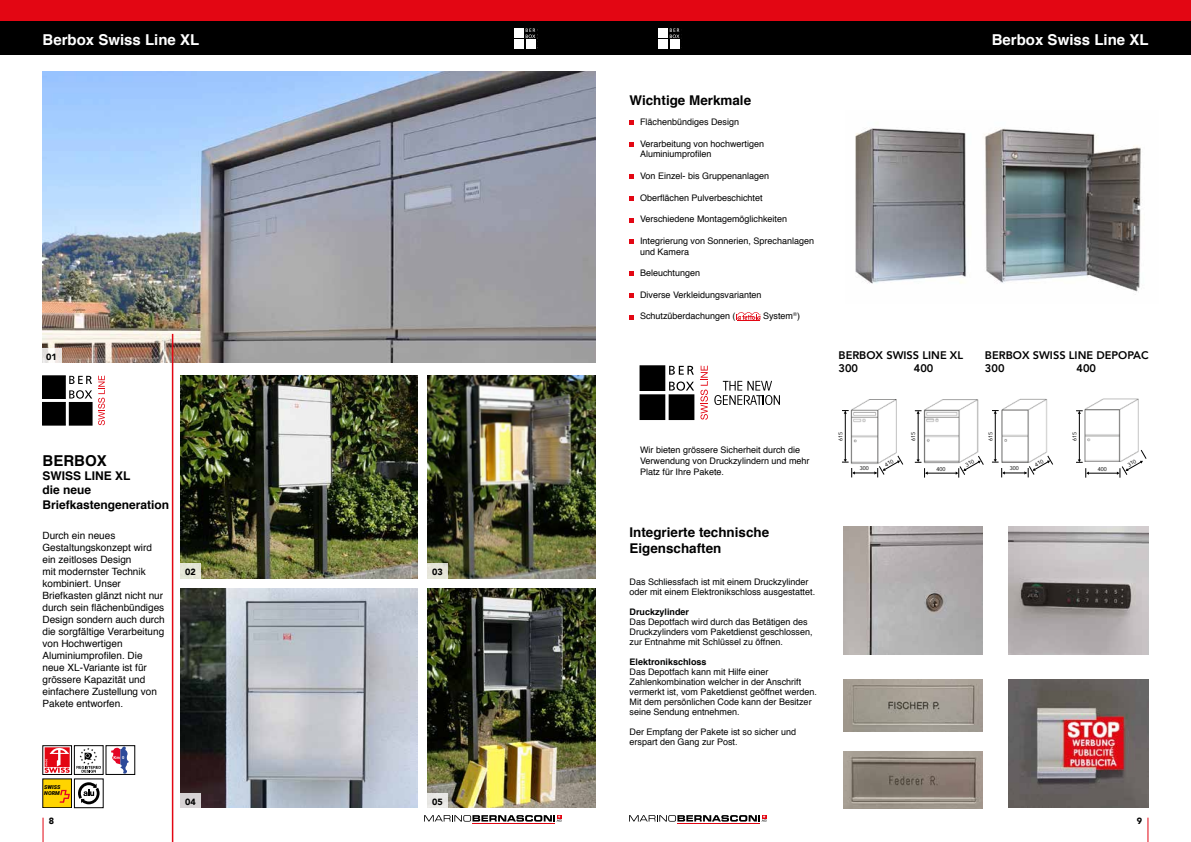
<style>
.page{position:relative;width:1191px;height:842px;background:#fff}
.page>*{position:absolute;margin:0;border:0;box-sizing:border-box;transform-origin:0 0}
.t1{font:700 15px "Helvetica";color:#fff}
.t2{font:700 15px "Helvetica";color:#000}
.t3{font:700 13.4px/16.1px "Helvetica";color:#000}
.t4{font:700 12px/14.4px "Helvetica";color:#000}
.t5{font:800 11px/13.2px "Avenir";color:#000}
.t6{font:10px/12px "Helvetica";color:#000}
.t7{font:9px/10px "Helvetica";color:#010202}
.t8{font:9px/10.8px "Helvetica";color:#000}
.t9{font:700 9px "Helvetica";color:#010202}
.t10{font:900 9px "Avenir";color:#000}
.t11{font:5.4px "Avenir";color:#000}
.t12{font:italic 900 5.4px/6.5px "Roboto";color:#000}
.t13{font:700 4.1px "Helvetica";color:#fff}
</style>
<div class="page">
<div style="left:0;top:21px;width:1191px;height:34px;background:#000"></div>
<div style="left:0;top:0;width:1191px;height:21px;background:#e30613"></div>
<svg style="left:43px;top:818px;width:1px;height:24px"></svg>
<svg style="left:1147px;top:818px;width:1px;height:24px"></svg>
<svg style="left:526px;top:28px;width:9px;height:10px"></svg>
<div style="left:514px;top:28px;width:10px;height:10px;background:#fff"></div>
<div style="left:514px;top:40px;width:10px;height:9px;background:#fff"></div>
<div style="left:526px;top:40px;width:9px;height:9px;background:#fff"></div>
<svg style="left:670px;top:28px;width:9px;height:10px"></svg>
<div style="left:658px;top:28px;width:10px;height:10px;background:#fff"></div>
<div style="left:658px;top:40px;width:10px;height:9px;background:#fff"></div>
<div style="left:670px;top:40px;width:9px;height:9px;background:#fff"></div>
<hr style="left:677px;top:823px;width:83px;height:1px;background:#e30613">
<svg style="left:629px;top:815px;width:137px;height:7px"></svg>
<hr style="left:472px;top:823px;width:83px;height:1px;background:#e30613">
<svg style="left:424px;top:815px;width:137px;height:7px"></svg>
<svg style="left:629px;top:120px;width:4px;height:4px"></svg>
<svg style="left:629px;top:142px;width:4px;height:4px"></svg>
<svg style="left:629px;top:175px;width:4px;height:4px"></svg>
<svg style="left:629px;top:197px;width:4px;height:4px"></svg>
<svg style="left:629px;top:218px;width:4px;height:4px"></svg>
<svg style="left:629px;top:240px;width:4px;height:4px"></svg>
<svg style="left:629px;top:272px;width:4px;height:4px"></svg>
<svg style="left:629px;top:293px;width:4px;height:4px"></svg>
<svg style="left:629px;top:315px;width:4px;height:4px"></svg>
<img style="left:43px;top:71px;width:552px;height:292px">
<hr style="left:172px;top:334px;width:1px;height:508px;background:#e30613">
<img style="left:428px;top:375px;width:167px;height:203px">
<img style="left:181px;top:588px;width:236px;height:220px">
<img style="left:428px;top:588px;width:167px;height:220px">
<img style="left:181px;top:375px;width:236px;height:203px">
<svg style="left:42px;top:348px;width:20px;height:15px"></svg>
<svg style="left:180px;top:563px;width:20px;height:16px"></svg>
<svg style="left:180px;top:793px;width:20px;height:15px"></svg>
<div style="left:427px;top:563px;width:21px;height:16px;background:#e6e6da"></div>
<div style="left:426px;top:793px;width:22px;height:16px;background:#e9e8e5"></div>
<svg style="left:69px;top:390px;width:23px;height:9px"></svg>
<svg style="left:69px;top:376px;width:23px;height:8px"></svg>
<div style="left:43px;top:376px;width:22px;height:22px;background:#000"></div>
<div style="left:43px;top:402px;width:22px;height:23px;background:#000"></div>
<div style="left:69px;top:402px;width:23px;height:23px;background:#000"></div>
<svg style="left:98px;top:376px;width:7px;height:49px"></svg>
<img style="left:855px;top:128px;width:286px;height:164px">
<svg style="left:736px;top:312px;width:25px;height:9px"></svg>
<svg style="left:669px;top:381px;width:25px;height:10px"></svg>
<svg style="left:669px;top:366px;width:25px;height:9px"></svg>
<div style="left:640px;top:366px;width:25px;height:24px;background:#000"></div>
<div style="left:640px;top:395px;width:25px;height:24px;background:#000"></div>
<div style="left:640px;top:395px;width:25px;height:25px;border:1px solid #000"></div>
<div style="left:669px;top:395px;width:25px;height:25px;background:#000"></div>
<svg style="left:700px;top:366px;width:8px;height:54px"></svg>
<svg style="left:714px;top:381px;width:66px;height:24px"></svg>
<img style="left:851px;top:400px;width:53px;height:65px">
<img style="left:919px;top:400px;width:65px;height:75px">
<hr style="left:918px;top:411px;width:1px;height:50px;background:#000">
<svg style="left:915px;top:411px;width:6px;height:3px"></svg>
<hr style="left:926px;top:473px;width:31px;height:1px;background:#000">
<svg style="left:914px;top:459px;width:13px;height:19px"></svg>
<img style="left:1001px;top:398px;width:47px;height:12px">
<img style="left:1084px;top:398px;width:55px;height:12px">
<img style="left:1008px;top:680px;width:140px;height:128px">
<img style="left:843px;top:526px;width:139px;height:128px">
<img style="left:1008px;top:527px;width:140px;height:127px">
<img style="left:843px;top:680px;width:139px;height:51px">
<img style="left:843px;top:752px;width:139px;height:56px">
<div style="left:74px;top:745px;width:29px;height:30px;border:1px solid #000"></div>
<svg style="left:76px;top:748px;width:25px;height:25px"></svg>
<div style="left:43px;top:745px;width:29px;height:30px;border:1px solid #000"></div>
<svg style="left:45px;top:747px;width:25px;height:26px"></svg>
<div style="left:74px;top:779px;width:29px;height:29px;border:1px solid #000"></div>
<svg style="left:78px;top:782px;width:22px;height:22px"></svg>
<svg style="left:111px;top:747px;width:18px;height:26px"></svg>
<div style="left:106px;top:745px;width:29px;height:30px;border:1px solid #000"></div>
<div style="left:43px;top:779px;width:29px;height:29px;background:#ffd400"></div>
<div style="left:43px;top:779px;width:29px;height:29px;border:1px solid #000"></div>
<svg style="left:60px;top:790px;width:10px;height:13px"></svg>
<svg style="left:842px;top:410px;width:61px;height:68px"></svg>
<svg style="left:955px;top:456px;width:28px;height:22px"></svg>
<svg style="left:992px;top:410px;width:61px;height:68px"></svg>
<svg style="left:1076px;top:410px;width:70px;height:68px"></svg>
<h1 class="t1" style="left:43px;top:27px;width:158px">Berbox Swiss Line XL</h1>
<h1 class="t1" style="left:991px;top:27px;width:158px">Berbox Swiss Line XL</h1>
<h2 class="t3" style="left:629px;top:92px;width:123px">Wichtige Merkmale</h2>
<p class="t10" style="left:46px;top:349px;width:12px">01</p>
<h1 class="t2" style="left:43px;top:448px;width:66px">BERBOX</h1>
<h3 class="t4" style="left:43px;top:469px;width:128px">SWISS LINE XL<br>die neue<br>Briefkastengeneration</h3>
<p class="t6" style="left:43px;top:530px;width:124px">Durch ein neues<br>Gestaltungskonzept wird ein zeitloses Design<br>mit modernster Technik kombiniert. Unser<br>Briefkasten glänzt nicht nur durch sein flächenbündiges<br>Design sondern auch durch die sorgfältige Verarbeitung von Hochwertigen<br>Aluminiumprofilen. Die neue XL-Variante ist für grössere Kapazität und einfachere Zustellung von<br>Pakete entworfen.</p>
<p class="t10" style="left:185px;top:564px;width:12px">02</p>
<p class="t12" style="left:44px;top:783px;width:18px">SWISS<br>NORM</p>
<p class="t13" style="left:114px;top:754px;width:12px">Km 0</p>
<p class="t10" style="left:185px;top:794px;width:12px">04</p>
<p class="t10" style="left:432px;top:564px;width:12px">03</p>
<p class="t10" style="left:432px;top:794px;width:12px">05</p>
<p class="t8" style="left:640px;top:117px;width:101px">Flächenbündiges Design</p>
<p class="t8" style="left:640px;top:138px;width:126px">Verarbeitung von hochwertigen<br>Aluminiumprofilen</p>
<p class="t8" style="left:640px;top:171px;width:131px">Von Einzel- bis Gruppenanlagen</p>
<p class="t8" style="left:640px;top:192px;width:124px">Oberflächen Pulverbeschichtet</p>
<p class="t8" style="left:640px;top:214px;width:149px">Verschiedene Montagemöglichkeiten</p>
<p class="t8" style="left:640px;top:236px;width:176px">Integrierung von Sonnerien, Sprechanlagen und Kamera</p>
<p class="t8" style="left:640px;top:268px;width:62px">Beleuchtungen</p>
<p class="t8" style="left:640px;top:290px;width:123px">Diverse Verkleidungsvarianten</p>
<p class="t8" style="left:640px;top:311px;width:97px">Schutzüberdachungen (</p>
<p class="t8" style="left:763px;top:311px;width:38px">System<sup>®</sup>)</p>
<p class="t5" style="left:838px;top:349px;width:126px">BERBOX SWISS LINE XL<br>300</p>
<p class="t5" style="left:913px;top:362px;width:21px">400</p>
<p class="t5" style="left:985px;top:349px;width:165px">BERBOX SWISS LINE DEPOPAC<br>300</p>
<p class="t5" style="left:1076px;top:362px;width:21px">400</p>
<p class="t8" style="left:640px;top:445px;width:171px">Wir bieten grössere Sicherheit durch die<br>Verwendung von Druckzylindern und mehr<br>Platz für Ihre Pakete.</p>
<h2 class="t3" style="left:629px;top:524px;width:141px">Integrierte technische<br>Eigenschaften</h2>
<p class="t7" style="left:629px;top:577px;width:187px">Das Schliessfach ist mit einem Druckzylinder oder mit einem Elektronikschloss ausgestattet.</p>
<p class="t9" style="left:629px;top:605px;width:61px">Druckzylinder</p>
<p class="t7" style="left:629px;top:617px;width:185px">Das Depotfach wird durch das Betätigen des<br>Druckzylinders vom Paketdienst geschlossen, zur Entnahme mit Schlüssel zu öffnen.</p>
<p class="t9" style="left:629px;top:655px;width:79px">Elektronikschloss</p>
<p class="t7" style="left:629px;top:667px;width:189px">Das Depotfach kann mit Hilfe einer Zahlenkombination welcher in der Anschrift vermerkt ist, vom Paketdienst geöffnet werden.<br>Mit dem persönlichen Code kann der Besitzer seine Sendung entnehmen.</p>
<p class="t7" style="left:629px;top:727px;width:168px">Der Empfang der Pakete ist so sicher und erspart den Gang zur Post.</p>
<p class="t11" style="left:836px;top:441px;width:11px;rotate:-90deg">615</p>
<p class="t11" style="left:860px;top:464px;width:11px">300</p>
<p class="t11" style="left:909px;top:441px;width:11px;rotate:-90deg">615</p>
<p class="t11" style="left:936px;top:464px;width:11px">400</p>
<p class="t11" style="left:986px;top:441px;width:11px;rotate:-90deg">615</p>
<p class="t11" style="left:1009px;top:464px;width:11px">300</p>
<p class="t11" style="left:1070px;top:441px;width:11px;rotate:-90deg">615</p>
<p class="t11" style="left:1097px;top:464px;width:11px">400</p>
<p class="t10" style="left:49px;top:813px;width:7px">8</p>
<p class="t10" style="left:1136px;top:813px;width:7px">9</p>
</div>
